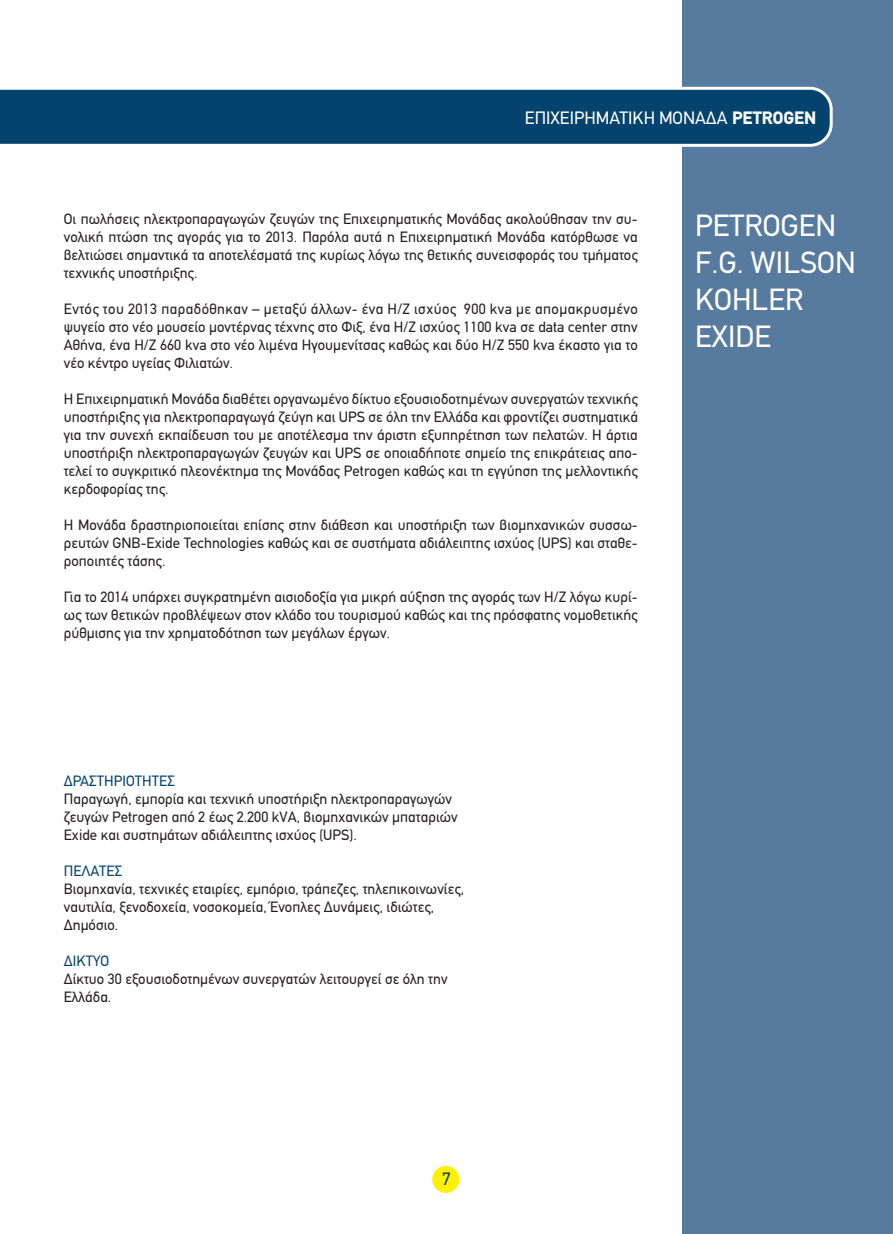
<style>
.page{position:relative;width:893px;height:1234px;background:#fff}
.page>*{position:absolute;margin:0;border:0;box-sizing:border-box;transform-origin:0 0}
.t1{font:30.75px/36.9px "PF Din Text";color:#fff}
.t2{font:18px "PF Din Text";color:#fff}
.t3{font:18px "PF Din Text";color:#04436d}
.t4{font:15px/18px "PF Din Text";letter-spacing:.005em;color:#231f20;text-align:justify}
.t5{font:15px "PF Din Text";letter-spacing:.005em;color:#04436d}
.s1{font-weight:900}
</style>
<div class="page">
<div style="left:432px;top:1165px;width:27px;height:27px;background:#fff101;border-radius:50%"></div>
<div style="left:682px;top:0;width:211px;height:1233px;background:#577a9f"></div>
<svg style="left:0;top:87px;width:833px;height:60px;background:#1d567c"></svg>
<p class="t2" style="left:525px;top:107px;width:293px">ΕΠΙΧΕΙΡΗΜΑΤΙΚΗ ΜΟΝΑΔΑ <span class="s1">PETROGEN</span></p>
<p class="t4" style="left:64px;top:210px;width:576px">Οι πωλήσεις ηλεκτροπαραγωγών ζευγών της Επιχειρηματικής Μονάδας ακολούθησαν την συ&shy;νολική πτώση της αγοράς για το 2013. Παρόλα αυτά η Επιχειρηματική Μονάδα κατόρθωσε να βελτιώσει σημαντικά τα αποτελέσματά της κυρίως λόγω της θετικής συνεισφοράς του τμήματος τεχνικής υποστήριξης.</p>
<p class="t4" style="left:64px;top:300px;width:576px">Εντός του 2013 παραδόθηκαν – μεταξύ άλλων- ένα Η/Ζ ισχύος 900 kva με απομακρυσμένο ψυγείο στο νέο μουσείο μοντέρνας τέχνης στο Φιξ, ένα Η/Ζ ισχύος 1100 kva σε data center στην Αθήνα, ένα Η/Ζ 660 kva στο νέο λιμένα Ηγουμενίτσας καθώς και δύο Η/Ζ 550 kva έκαστο για το νέο κέντρο υγείας Φιλιατών.</p>
<p class="t4" style="left:64px;top:390px;width:576px">Η Επιχειρηματική Μονάδα διαθέτει οργανωμένο δίκτυο εξουσιοδοτημένων συνεργατών τεχνικής υποστήριξης για ηλεκτροπαραγωγά ζεύγη και UPS σε όλη την Ελλάδα και φροντίζει συστηματικά για την συνεχή εκπαίδευση του με αποτέλεσμα την άριστη εξυπηρέτηση των πελατών. Η άρτια υποστήριξη ηλεκτροπαραγωγών ζευγών και UPS σε οποιαδήποτε σημείο της επικράτειας απο&shy;τελεί το συγκριτικό πλεονέκτημα της Μονάδας Petrogen καθώς και τη εγγύηση της μελλοντικής κερδοφορίας της.</p>
<p class="t4" style="left:64px;top:516px;width:576px">Η Μονάδα δραστηριοποιείται επίσης στην διάθεση και υποστήριξη των βιομηχανικών συσσω&shy;ρευτών GNB-Exide Technologies καθώς και σε συστήματα αδιάλειπτης ισχύος (UPS) και σταθε&shy;ροποιητές τάσης.</p>
<p class="t4" style="left:64px;top:588px;width:576px">Για το 2014 υπάρχει συγκρατημένη αισιοδοξία για μικρή αύξηση της αγοράς των Η/Ζ λόγω κυρί&shy;ως των θετικών προβλέψεων στον κλάδο του τουρισμού καθώς και της πρόσφατης νομοθετικής ρύθμισης για την χρηματοδότηση των μεγάλων έργων.</p>
<p class="t5" style="left:64px;top:771px;width:113px">ΔPAΣTHPIOTHTEΣ</p>
<p class="t4" style="left:64px;top:789px;width:395px;text-align:left">Παραγωγή, εμπορία και τεχνική υποστήριξη ηλεκτροπαραγωγών ζευγών Petrogen από 2 έως 2.200 kVA, βιομηχανικών μπαταριών<br>Exide και συστημάτων αδιάλειπτης ισχύος (UPS).</p>
<p class="t5" style="left:64px;top:861px;width:60px">ΠΕΛΑΤΕΣ</p>
<p class="t4" style="left:64px;top:879px;width:402px;text-align:left">Bιομηχανία, τεχνικές εταιρίες, εμπόριο, τράπεζες, τηλεπικοινωνίες, ναυτιλία, ξενοδοχεία, νοσοκομεία, Ένοπλες Δυνάμεις, ιδιώτες,<br>Δημόσιο.</p>
<p class="t5" style="left:64px;top:951px;width:47px">ΔΙΚΤΥΟ</p>
<p class="t4" style="left:64px;top:969px;width:385px">Δίκτυο 30 εξουσιοδοτημένων συνεργατών λειτουργεί σε όλη την<br>Ελλάδα.</p>
<h1 class="t1" style="left:695px;top:207px;width:157px">PETROGEN<br>F.G. WILSON<br>KOHLER<br>EXID E</h1>
<p class="t3" style="left:442px;top:1167px;width:10px">7</p>
</div>
